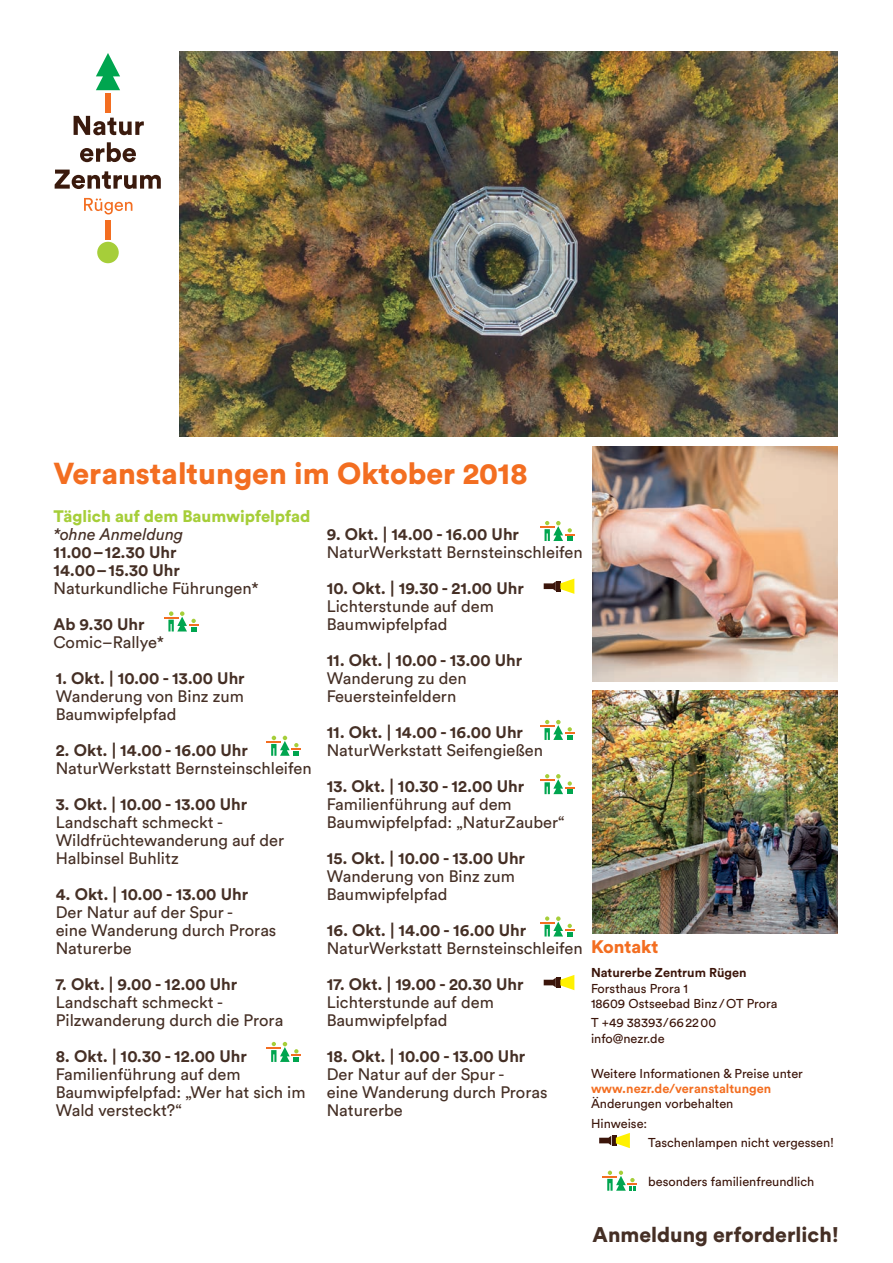
<style>
.page{position:relative;width:893px;height:1263px;background:#fff}
.page>*{position:absolute;margin:0;border:0;box-sizing:border-box;transform-origin:0 0}
.t1{font:900 30px "Circular Pro";color:#f36e21}
.t2{font:900 21px "Circular Pro";color:#452f25}
.t3{font:900 18px "Circular Pro";color:#f36e21}
.t4{font:16.5px/18px "Circular Pro";color:#452f25}
.t5{font:700 16.5px/18px "Circular Pro";color:#452f25}
.t6{font:900 16.5px "Circular Pro";color:#a6ce39}
.t7{font:italic 16.5px "Circular Pro";color:#452f25}
.t8{font:12.75px/15.3px "Circular Pro";color:#3b150a}
.t9{font:700 12.75px "Circular Pro";color:#f36e21}
.t10{font:700 12.75px "Circular Pro";color:#3b150a}
</style>
<div class="page">
<svg style="left:544px;top:578px;width:30px;height:16px"></svg>
<img style="left:593px;top:447px;width:244px;height:234px">
<img style="left:593px;top:690px;width:244px;height:243px">
<div style="left:105px;top:93px;width:6px;height:20px;background:#f36e21"></div>
<svg style="left:96px;top:53px;width:24px;height:37px"></svg>
<div style="left:105px;top:220px;width:6px;height:19px;background:#f36e21"></div>
<div style="left:97px;top:242px;width:22px;height:21px;background:#a6ce39;border-radius:50%"></div>
<svg style="left:74px;top:116px;width:70px;height:19px"></svg>
<svg style="left:80px;top:142px;width:56px;height:20px"></svg>
<svg style="left:55px;top:170px;width:106px;height:19px"></svg>
<svg style="left:84px;top:198px;width:48px;height:16px"></svg>
<img style="left:180px;top:52px;width:657px;height:385px">
<svg style="left:267px;top:736px;width:34px;height:20px"></svg>
<svg style="left:267px;top:1042px;width:34px;height:20px"></svg>
<svg style="left:599px;top:1133px;width:31px;height:15px"></svg>
<svg style="left:603px;top:1170px;width:34px;height:21px"></svg>
<svg style="left:540px;top:916px;width:34px;height:20px"></svg>
<svg style="left:544px;top:975px;width:30px;height:15px"></svg>
<svg style="left:540px;top:521px;width:34px;height:20px"></svg>
<svg style="left:540px;top:774px;width:34px;height:20px"></svg>
<svg style="left:540px;top:720px;width:34px;height:20px"></svg>
<svg style="left:164px;top:611px;width:34px;height:20px"></svg>
<h1 class="t1" style="left:54px;top:453px;width:476px">Veranstaltungen im Oktober 2018</h1>
<p class="t6" style="left:54px;top:505px;width:258px">Täglich auf dem Baumwipfelpfad</p>
<p class="t7" style="left:54px;top:523px;width:132px">*ohne Anmeldung</p>
<p class="t5" style="left:54px;top:543px;width:128px">11.00–12.30 Uhr<br>14.00–15.30 Uhr</p>
<p class="t4" style="left:54px;top:578px;width:207px">Naturkundliche Führungen*</p>
<p class="t5" style="left:54px;top:615px;width:93px">Ab 9.30 Uhr</p>
<p class="t4" style="left:54px;top:632px;width:112px">Comic–Rallye*</p>
<p class="t5" style="left:56px;top:669px;width:191px">1. Okt. | 10.00 - 13.00 Uhr</p>
<p class="t4" style="left:56px;top:686px;width:190px">Wanderung von Binz zum<br>Baumwipfelpfad</p>
<p class="t5" style="left:56px;top:741px;width:194px">2. Okt. | 14.00 - 16.00 Uhr</p>
<p class="t4" style="left:56px;top:758px;width:257px">NaturWerkstatt Bernsteinschleifen</p>
<p class="t5" style="left:56px;top:795px;width:193px">3. Okt. | 10.00 - 13.00 Uhr</p>
<p class="t4" style="left:56px;top:813px;width:230px">Landschaft schmeckt -<br>Wildfrüchtewanderung auf der<br>Halbinsel Buhlitz</p>
<p class="t5" style="left:56px;top:885px;width:194px">4. Okt. | 10.00 - 13.00 Uhr</p>
<p class="t4" style="left:56px;top:903px;width:222px">Der Natur auf der Spur -<br>eine Wanderung durch Proras<br>Naturerbe</p>
<p class="t5" style="left:56px;top:975px;width:183px">7. Okt. | 9.00 - 12.00 Uhr</p>
<p class="t4" style="left:56px;top:993px;width:229px">Landschaft schmeckt -<br>Pilzwanderung durch die Prora</p>
<p class="t5" style="left:56px;top:1047px;width:193px">8. Okt. | 10.30 - 12.00 Uhr</p>
<p class="t4" style="left:56px;top:1065px;width:251px">Familienführung auf dem<br>Baumwipfelpfad: „Wer hat sich im<br>Wald versteckt?“</p>
<p class="t5" style="left:327px;top:525px;width:194px">9. Okt. | 14.00 - 16.00 Uhr</p>
<p class="t4" style="left:327px;top:543px;width:257px">NaturWerkstatt Bernsteinschleifen</p>
<p class="t5" style="left:327px;top:579px;width:199px">10. Okt. | 19.30 - 21.00 Uhr</p>
<p class="t4" style="left:327px;top:597px;width:169px">Lichterstunde auf dem<br>Baumwipfelpfad</p>
<p class="t5" style="left:327px;top:651px;width:197px">11. Okt. | 10.00 - 13.00 Uhr</p>
<p class="t4" style="left:327px;top:669px;width:142px">Wanderung zu den<br>Feuersteinfeldern</p>
<p class="t5" style="left:327px;top:723px;width:198px">11. Okt. | 14.00 - 16.00 Uhr</p>
<p class="t4" style="left:327px;top:741px;width:218px">NaturWerkstatt Seifengießen</p>
<p class="t5" style="left:327px;top:777px;width:199px">13. Okt. | 10.30 - 12.00 Uhr</p>
<p class="t4" style="left:327px;top:795px;width:239px">Familienführung auf dem<br>Baumwipfelpfad: „NaturZauber“</p>
<p class="t5" style="left:327px;top:849px;width:200px">15. Okt. | 10.00 - 13.00 Uhr</p>
<p class="t4" style="left:327px;top:867px;width:190px">Wanderung von Binz zum<br>Baumwipfelpfad</p>
<p class="t5" style="left:327px;top:921px;width:201px">16. Okt. | 14.00 - 16.00 Uhr</p>
<p class="t4" style="left:327px;top:939px;width:257px">NaturWerkstatt Bernsteinschleifen</p>
<p class="t5" style="left:327px;top:975px;width:198px">17. Okt. | 19.00 - 20.30 Uhr</p>
<p class="t4" style="left:327px;top:993px;width:169px">Lichterstunde auf dem<br>Baumwipfelpfad</p>
<p class="t5" style="left:327px;top:1047px;width:200px">18. Okt. | 10.00 - 13.00 Uhr</p>
<p class="t4" style="left:327px;top:1065px;width:222px">Der Natur auf der Spur -<br>eine Wanderung durch Proras<br>Naturerbe</p>
<p class="t3" style="left:591px;top:934px;width:69px">Kontakt</p>
<p class="t10" style="left:591px;top:964px;width:157px">Naturerbe Zentrum Rügen</p>
<p class="t8" style="left:591px;top:980px;width:188px">Forsthaus Prora 1<br>18609 Ostseebad Binz /OT Prora</p>
<p class="t8" style="left:591px;top:1015px;width:127px">T +49 38393/662200 info@nezr.de</p>
<p class="t8" style="left:591px;top:1065px;width:213px">Weitere Informationen &amp; Preise unter</p>
<p class="t9" style="left:591px;top:1080px;width:182px">www.nezr.de/veranstaltungen</p>
<p class="t8" style="left:591px;top:1095px;width:144px">Änderungen vorbehalten</p>
<p class="t8" style="left:591px;top:1115px;width:58px">Hinweise:</p>
<p class="t8" style="left:648px;top:1134px;width:188px">Taschenlampen nicht vergessen!</p>
<p class="t8" style="left:648px;top:1174px;width:168px">besonders familienfreundlich</p>
<p class="t2" style="left:593px;top:1220px;width:248px">Anmeldung erforderlich!</p>
</div>
